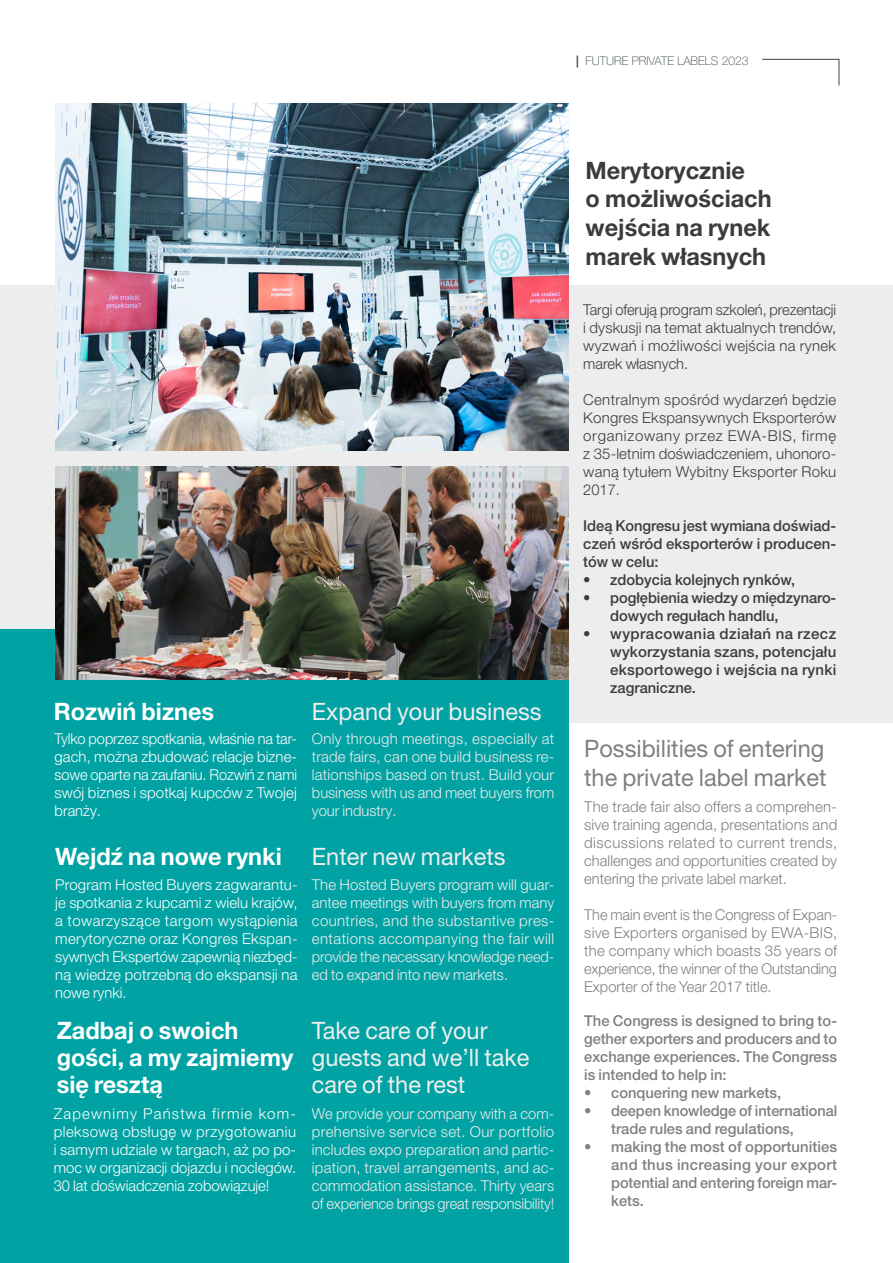
<style>
.page{position:relative;width:893px;height:1263px;background:#fff}
.page>*{position:absolute;margin:0;border:0;box-sizing:border-box;transform-origin:0 0}
.t1{font:24px/27px "Helvetica Neue LT Pro";color:#eee}
.t2{font:700 24px/27px "Helvetica Neue LT Pro";color:#fff}
.t3{font:700 24px/28.8px "Helvetica Neue LT Pro";color:#3c3c3b}
.t4{font:24px/28.8px "Helvetica Neue LT Pro";color:#818080}
.t5{font:300 15px/18px "Helvetica Neue LT Pro";letter-spacing:.005em;color:#fff;text-align:justify}
.t6{font:300 15px/18px "Helvetica Neue LT Pro";letter-spacing:-.005em;color:#eee;text-align:justify}
.t7{font:300 15px/18px "Helvetica Neue LT Pro";color:#818080;text-align:justify}
.t8{font:500 15px/18px "Helvetica Neue LT Pro";color:#818080;text-align:justify}
.t9{font:300 15px/18px "Helvetica Neue LT Pro";letter-spacing:.02em;color:#3c3c3b;text-align:justify}
.t10{font:500 15px/18px "Helvetica Neue LT Pro";color:#3c3c3b;text-align:justify}
.t11{font:300 15px/18px "Helvetica Neue LT Pro";color:#ededed;text-align:justify}
.t12{font:100 12px "Helvetica Neue LT Pro";color:#394446}
.s1{font-weight:500}
</style>
<div class="page">
<div style="left:0;top:285px;width:893px;height:437px;background:#ededed"></div>
<div style="left:0;top:629px;width:569px;height:634px;background:#00a2a3"></div>
<svg style="left:762px;top:59px;width:78px;height:27px"></svg>
<img style="left:56px;top:466px;width:513px;height:213px">
<img style="left:55px;top:103px;width:514px;height:348px">
<p class="t12" style="left:576px;top:53px;width:174px"><span class="s1">|</span> FUTURE PRIVATE LABELS 2023</p>
<h1 class="t2" style="left:54px;top:698px;width:162px">Rozwiń biznes</h1>
<p class="t5" style="left:55px;top:730px;width:244px">Tylko poprzez spotkania, właśnie na tar&shy;gach, można zbudować relacje bizne&shy;sowe oparte na zaufaniu. Rozwiń z nami swój biznes i spotkaj kupców z Twojej branży.</p>
<h1 class="t1" style="left:312px;top:698px;width:231px">Expand your business</h1>
<p class="t11" style="left:312px;top:730px;width:244px">Only through meetings, especially at trade fairs, can one build business re&shy;lationships based on trust. Build your business with us and meet buyers from your industry.</p>
<h1 class="t2" style="left:55px;top:843px;width:228px">Wejdź na nowe rynki</h1>
<h1 class="t1" style="left:312px;top:843px;width:195px">Enter new markets</h1>
<p class="t5" style="left:55px;top:876px;width:244px">Program Hosted Buyers zagwarantu&shy;je spotkania z kupcami z wielu krajów, a towarzyszące targom wystąpienia merytoryczne oraz Kongres Ekspan&shy;sywnych Ekspertów zapewnią niezbęd&shy;ną wiedzę potrzebną do ekspansji na nowe rynki.</p>
<p class="t6" style="left:312px;top:876px;width:244px">The Hosted Buyers program will guar&shy;antee meetings with buyers from many countries, and the substantive pres&shy;entations accompanying the fair will provide the necessary knowledge need&shy;ed to expand into new markets.</p>
<h1 class="t2" style="left:57px;top:1017px;width:238px">Zadbaj o swoich gości, a my zajmiemy się resztą</h1>
<h1 class="t1" style="left:312px;top:1017px;width:219px">Take care of your guests and we’ll take care of the rest</h1>
<p class="t5" style="left:54px;top:1104px;width:244px">Zapewnimy Państwa firmie kom&shy;pleksową obsługę w przygotowaniu i samym udziale w targach, aż po po&shy;moc w organizacji dojazdu i noclegów.<br>30 lat doświadczenia zobowiązuje!</p>
<p class="t6" style="left:312px;top:1104px;width:244px">We provide your company with a com&shy;prehensive service set. Our portfolio includes expo preparation and partic&shy;ipation, travel arrangements, and ac&shy;commodation assistance. Thirty years of experience brings great responsibility!</p>
<h1 class="t3" style="left:586px;top:155px;width:188px">Merytorycznie<br>o możliwościach wejścia na rynek marek własnych</h1>
<p class="t9" style="left:583px;top:300px;width:255px">Targi oferują program szkoleń, prezentacji i dyskusji na temat aktualnych trendów, wyzwań i możliwości wejścia na rynek marek własnych.</p>
<p class="t9" style="left:583px;top:390px;width:255px">Centralnym spośród wydarzeń będzie Kongres Ekspansywnych Eksporterów organizowany przez EWA-BIS, firmę z 35-letnim doświadczeniem, uhonoro&shy;waną tytułem Wybitny Eksporter Roku 2017.</p>
<p class="t10" style="left:583px;top:517px;width:254px">Ideą Kongresu jest wymiana doświad&shy;czeń wśród eksporterów i producen&shy;tów w celu:</p>
<p class="t10" style="left:583px;top:571px;width:214px">• zdobycia kolejnych rynków,</p>
<p class="t10" style="left:610px;top:589px;width:227px;text-indent:-27px">• pogłębienia wiedzy o międzynaro&shy;dowych regułach handlu,</p>
<p class="t10" style="left:610px;top:625px;width:228px;text-indent:-27px">• wypracowania działań na rzecz wykorzystania szans, potencjału eksportowego i wejścia na rynki zagraniczne.</p>
<h1 class="t4" style="left:584px;top:734px;width:244px">Possibilities of entering the private label market</h1>
<p class="t7" style="left:584px;top:797px;width:255px">The trade fair also offers a comprehen&shy;sive training agenda, presentations and discussions related to current trends, challenges and opportunities created by entering the private label market.</p>
<p class="t7" style="left:584px;top:905px;width:255px">The main event is the Congress of Expan&shy;sive Exporters organised by EWA-BIS, the company which boasts 35 years of experience, the winner of the Outstanding Exporter of the Year 2017 title.</p>
<p class="t8" style="left:584px;top:1011px;width:254px">The Congress is designed to bring to&shy;gether exporters and producers and to exchange experiences. The Congress is intended to help in:</p>
<p class="t8" style="left:584px;top:1083px;width:199px">• conquering new markets,</p>
<p class="t8" style="left:611px;top:1101px;width:227px;text-indent:-27px">• deepen knowledge of international trade rules and regulations,</p>
<p class="t8" style="left:611px;top:1137px;width:227px;text-indent:-27px">• making the most of opportunities and thus increasing your export potential and entering foreign mar&shy;kets.</p>
</div>
